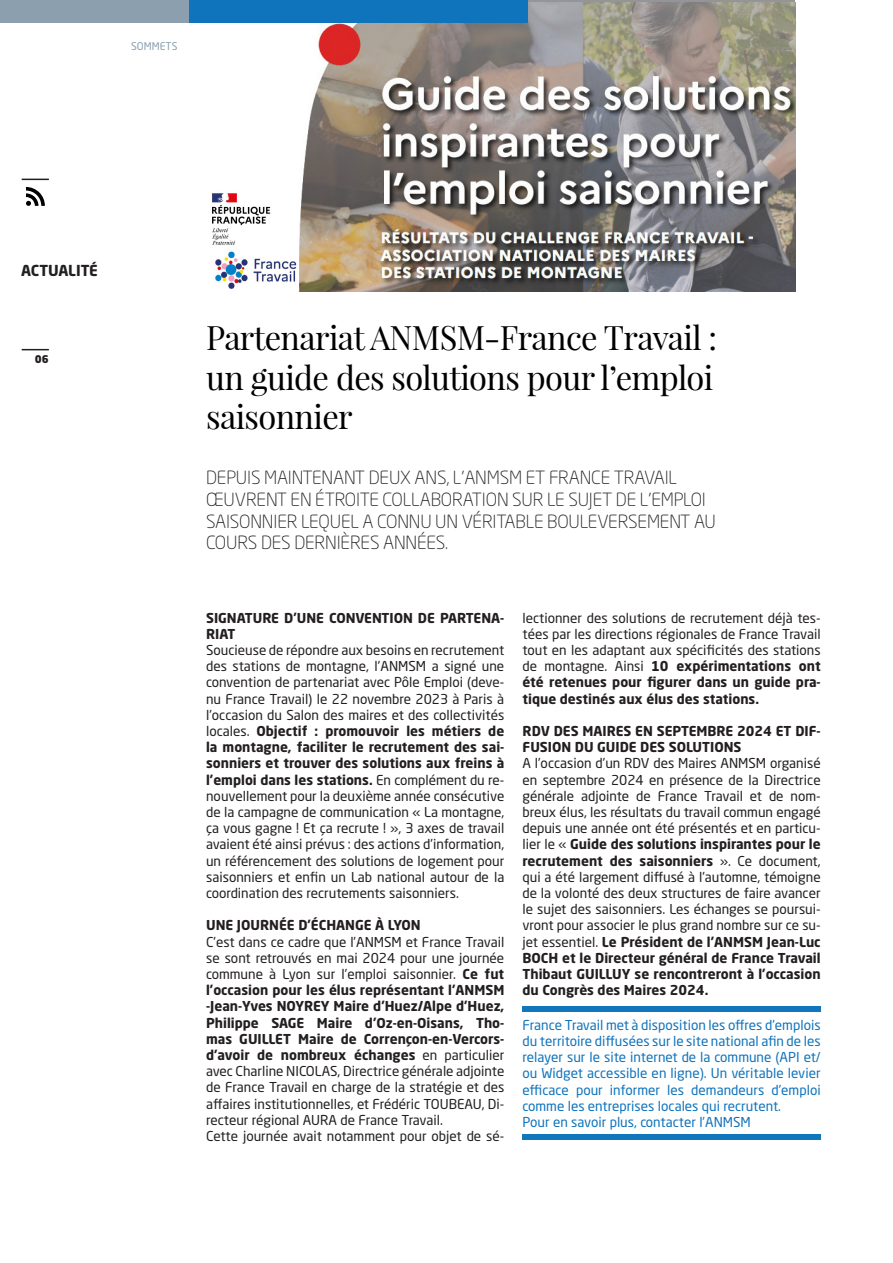
<style>
.page{position:relative;width:893px;height:1263px;background:#fff}
.page>*{position:absolute;margin:0;border:0;box-sizing:border-box;transform-origin:0 0}
.t1{font:33px/39.6px "Playfair Display";letter-spacing:-.02em;color:#000001}
.t2{font:300 18px/21.6px "Neo Sans Std";letter-spacing:-.01em;color:#231f20}
.t3{font:700 15px "Neo Sans Std";letter-spacing:-.01em;color:#231f20}
.t4{font:13.5px/16.2px "Neo Sans Std";color:#231f20;text-align:justify}
.t5{font:13.5px/16.2px "Neo Sans Std";color:#1074bc;text-align:justify}
.t6{font:700 13.5px/16.2px "Neo Sans Std";color:#231f20}
.t7{font:10.5px "Neo Sans Std";color:#889fb0}
.t8{font:900 10.5px "Neo Sans Std";color:#231f20}
.s1{font-weight:700}
</style>
<div class="page">
<img style="left:299px;top:2px;width:496px;height:289px">
<svg style="left:22px;top:179px;width:27px;height:1px"></svg>
<svg style="left:22px;top:349px;width:27px;height:1px"></svg>
<div style="left:0;top:0;width:189px;height:23px;background:#8c9faf"></div>
<svg style="left:26px;top:187px;width:19px;height:19px"></svg>
<div style="left:189px;top:0;width:338px;height:23px;background:#1074bc"></div>
<div style="left:522px;top:1006px;width:299px;height:6px;background:#1276bd"></div>
<div style="left:522px;top:1134px;width:299px;height:6px;background:#1276bd"></div>
<img style="left:212px;top:193px;width:59px;height:52px">
<img style="left:215px;top:251px;width:82px;height:38px">
<p class="t7" style="left:131px;top:40px;width:48px">SOMMETS</p>
<p class="t3" style="left:21px;top:261px;width:78px">ACTUALITÉ</p>
<p class="t8" style="left:35px;top:352px;width:15px">06</p>
<p class="t1" style="left:206px;top:318px;width:513px">Partenariat ANMSM-France Travail :</p>
<p class="t1" style="left:206px;top:357px;width:509px">un guide des solutions pour l’emploi saisonnier</p>
<p class="t2" style="left:206px;top:467px;width:511px">DEPUIS MAINTENANT DEUX ANS, L’ANMSM ET FRANCE TRAVAIL ŒUVRENT EN ÉTROITE COLLABORATION SUR LE SUJET DE L’EMPLOI SAISONNIER LEQUEL A CONNU UN VÉRITABLE BOULEVERSEMENT AU COURS DES DERNIÈRES ANNÉES.</p>
<p class="t6" style="left:206px;top:609px;width:300px">SIGNATURE D’UNE CONVENTION DE PARTENA-<br>RIAT</p>
<p class="t4" style="left:206px;top:642px;width:300px">Soucieuse de répondre aux besoins en recrutement des stations de montagne, l’ANMSM a signé une convention de partenariat avec Pôle Emploi (deve&shy;nu France Travail) le 22 novembre 2023 à Paris à l’occasion du Salon des maires et des collectivités locales. <span class="s1">Objectif : promouvoir les métiers de la montagne, faciliter le recrutement des sai&shy;sonniers et trouver des solutions aux freins à l’emploi dans les stations.</span> En complément du re&shy;nouvellement pour la deuxième année consécutive de la campagne de communication « La montagne, ça vous gagne ! Et ça recrute ! », 3 axes de travail avaient été ainsi prévus : des actions d’information, un référencement des solutions de logement pour saisonniers et enfin un Lab national autour de la coordination des recrutements saisonniers.</p>
<p class="t6" style="left:206px;top:917px;width:216px">UNE JOURNÉE D’ÉCHANGE À LYON</p>
<p class="t4" style="left:206px;top:933px;width:300px">C’est dans ce cadre que l’ANMSM et France Travail se sont retrouvés en mai 2024 pour une journée commune à Lyon sur l’emploi saisonnier. <span class="s1">Ce fut l’occasion pour les élus représentant l’ANMSM -Jean-Yves NOYREY Maire d’Huez/Alpe d’Huez, Philippe SAGE Maire d’Oz-en-Oisans, Tho&shy;mas GUILLET Maire de Corrençon-en-Vercors&shy;d’avoir de nombreux échanges</span> en particulier avec Charline NICOLAS, Directrice générale adjointe de France Travail en charge de la stratégie et des affaires institutionnelles, et Frédéric TOUBEAU, Di&shy;recteur régional AURA de France Travail.</p>
<p class="t4" style="left:206px;top:1128px;width:300px">Cette journée avait notamment pour objet de sé-</p>
<p class="t4" style="left:522px;top:609px;width:300px">lectionner des solutions de recrutement déjà tes&shy;tées par les directions régionales de France Travail tout en les adaptant aux spécificités des stations de montagne. Ainsi <span class="s1">10 expérimentations ont été retenues pour figurer dans un guide pra&shy;tique destinés aux élus des stations.</span></p>
<p class="t6" style="left:522px;top:722px;width:300px">RDV DES MAIRES EN SEPTEMBRE 2024 ET DIF-<br>FUSION DU GUIDE DES SOLUTIONS</p>
<p class="t4" style="left:522px;top:755px;width:300px">A l’occasion d’un RDV des Maires ANMSM organisé en septembre 2024 en présence de la Directrice générale adjointe de France Travail et de nom&shy;breux élus, les résultats du travail commun engagé depuis une année ont été présentés et en particu&shy;lier le « <span class="s1">Guide des solutions inspirantes pour le recrutement des saisonniers</span> ». Ce document, qui a été largement diffusé à l’automne, témoigne de la volonté des deux structures de faire avancer le sujet des saisonniers. Les échanges se poursui&shy;vront pour associer le plus grand nombre sur ce su&shy;jet essentiel. <span class="s1">Le Président de l’ANMSM Jean-Luc BOCH et le Directeur général de France Travail Thibaut GUILLUY se rencontreront à l’occasion du Congrès des Maires 2024.</span></p>
<p class="t5" style="left:522px;top:1016px;width:300px">France Travail met à disposition les offres d’emplois du territoire diffusées sur le site national afin de les relayer sur le site internet de la commune (API et/ ou Widget accessible en ligne). Un véritable levier efficace pour informer les demandeurs d’emploi comme les entreprises locales qui recrutent.</p>
<p class="t5" style="left:522px;top:1114px;width:230px">Pour en savoir plus, contacter l’ANMSM</p>
</div>
